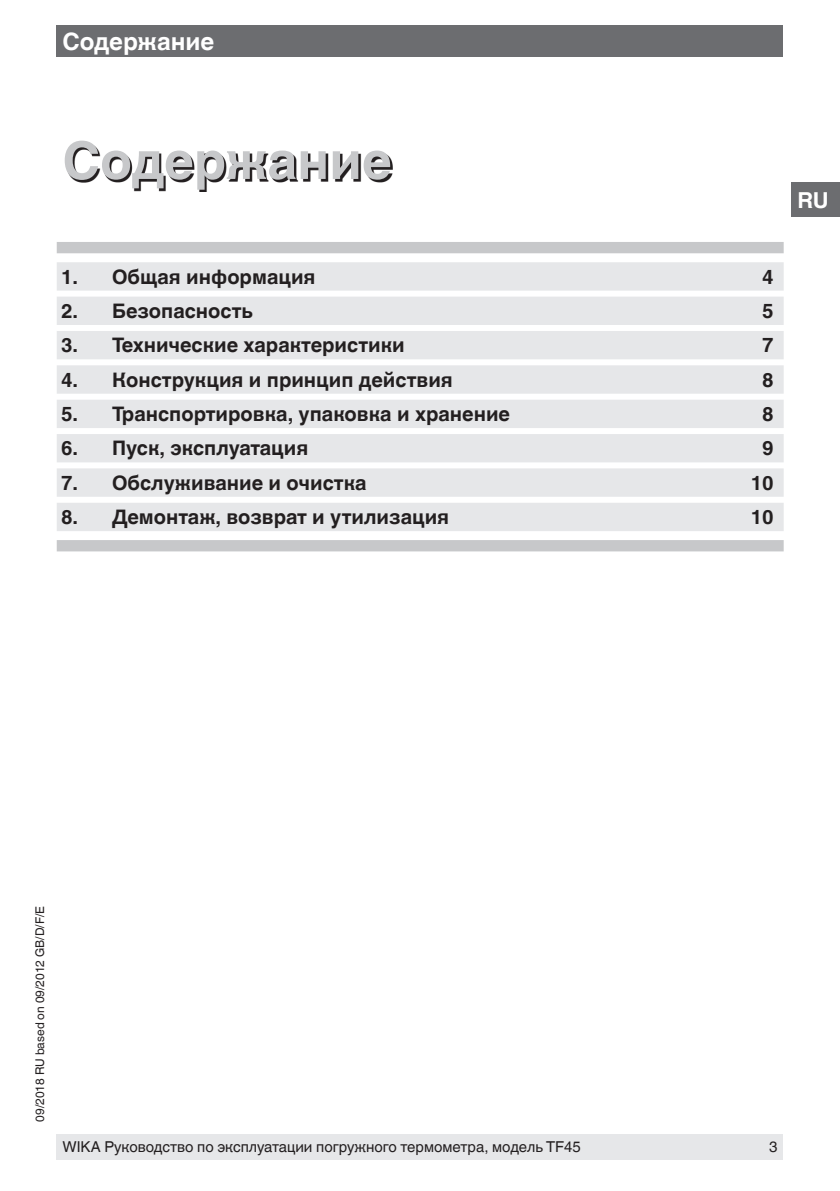
<style>
.page{position:relative;width:840px;height:1191px;background:#fff}
.page>*{position:absolute;margin:0;border:0;box-sizing:border-box;transform-origin:0 0}
.t1{font:700 52px "Helvetica World";color:#c7c8ca}
.t2{font:700 24px "Helvetica World";color:#fff}
.t3{font:700 22px "Helvetica World";color:#fff}
.t4{font:700 20px "Helvetica World";color:#231f20}
.t5{font:15px "Helvetica World";color:#231f20}
.t6{font:12px "Helvetica World";color:#231f20}
</style>
<div class="page">
<div style="left:57px;top:26px;width:725px;height:31px;background:#6c6d70"></div>
<div style="left:791px;top:183px;width:48px;height:34px;background:#6c6d70"></div>
<div style="left:57px;top:1134px;width:725px;height:25px;background:#e6e7e9"></div>
<svg style="left:57px;top:242px;width:726px;height:309px;fill:#c7c8ca"></svg>
<svg style="left:57px;top:262px;width:726px;height:269px;fill:#e6e7e9"></svg>
<svg style="left:67px;top:143px;width:325px;height:49px"></svg>
<p class="t2" style="left:62px;top:27px;width:153px">Содержание</p>
<h1 class="t1" style="left:62px;top:131px;width:330px">Содержание</h1>
<p class="t4" style="left:61px;top:265px;width:256px">1. Общая информация</p>
<p class="t4" style="left:761px;top:265px;width:13px">4</p>
<p class="t4" style="left:61px;top:299px;width:193px">2. Безопасность</p>
<p class="t4" style="left:761px;top:299px;width:13px">5</p>
<p class="t4" style="left:61px;top:334px;width:345px">3. Технические характеристики</p>
<p class="t4" style="left:761px;top:334px;width:13px">7</p>
<p class="t4" style="left:61px;top:368px;width:393px">4. Конструкция и принцип действия</p>
<p class="t4" style="left:761px;top:368px;width:13px">8</p>
<p class="t4" style="left:61px;top:402px;width:450px">5. Транспортировка, упаковка и хранение</p>
<p class="t4" style="left:761px;top:402px;width:13px">8</p>
<p class="t4" style="left:61px;top:437px;width:249px">6. Пуск, эксплуатация</p>
<p class="t4" style="left:761px;top:437px;width:13px">9</p>
<p class="t4" style="left:61px;top:471px;width:307px">7. Обслуживание и очистка</p>
<p class="t4" style="left:750px;top:471px;width:25px">10</p>
<p class="t4" style="left:61px;top:505px;width:389px">8. Демонтаж, возврат и утилизация</p>
<p class="t4" style="left:750px;top:505px;width:25px">10</p>
<p class="t3" style="left:797px;top:187px;width:33px">RU</p>
<p class="t6" style="left:33px;top:1121px;width:217px;rotate:-90deg">09/2018 RU based on 09/2012 GB/D/F/E</p>
<p class="t5" style="left:62px;top:1138px;width:519px">WIKA Руководство по эксплуатации погружного термометра, модель TF45</p>
<p class="t5" style="left:768px;top:1138px;width:10px">3</p>
</div>
